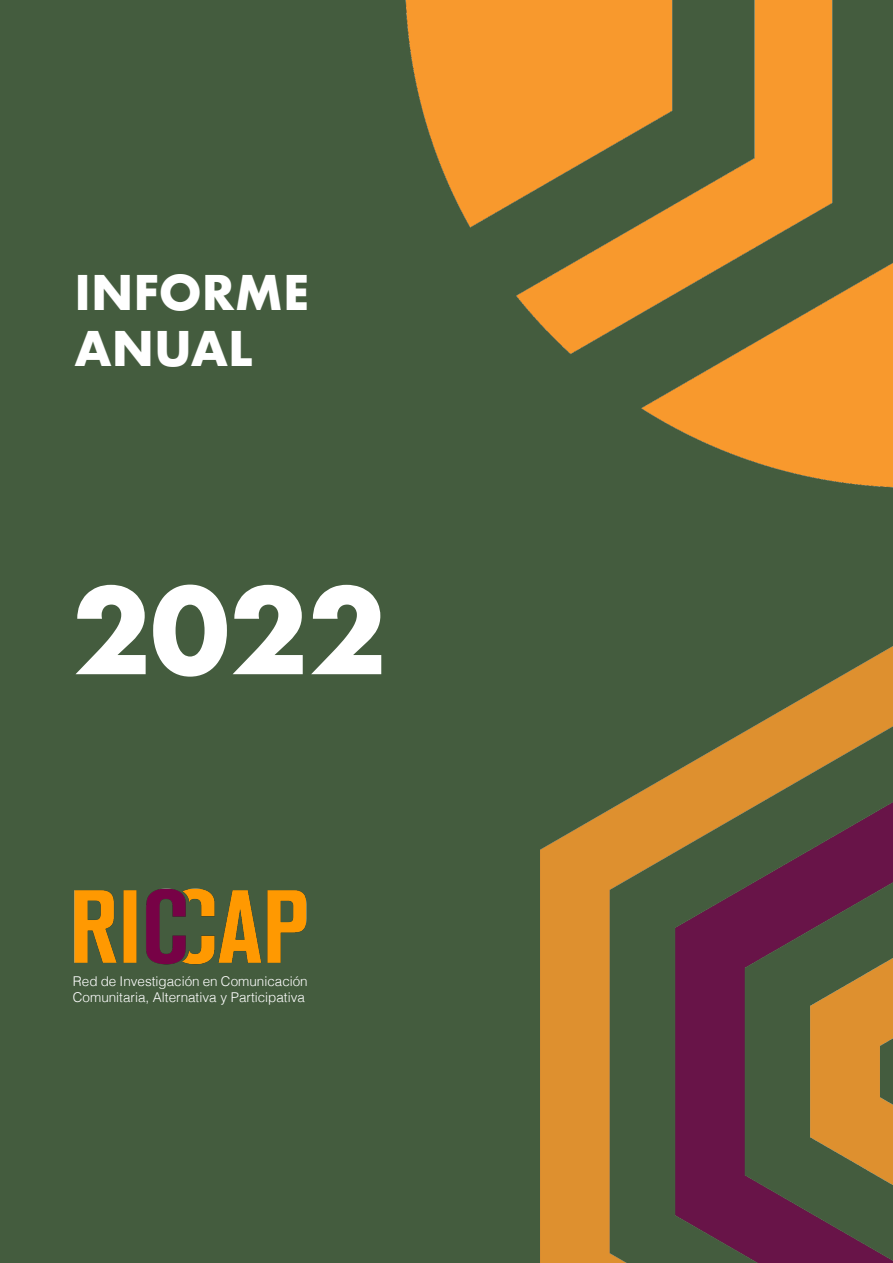
<style>
.page{position:relative;width:893px;height:1263px;background:#445c3e}
.page>*{position:absolute;margin:0;border:0;box-sizing:border-box;transform-origin:0 0}
.t1{font:700 115.5px "Futura";color:#fff}
.t2{font:700 46.5px/55.8px "Futura";color:#fff}
.t3{font:300 13.5px/16.2px "Helvetica";color:#fff}
</style>
<div class="page">
<img style="left:406px;top:0;width:487px;height:487px">
<img style="left:41px;top:830px;width:292px;height:145px">
<img style="left:540px;top:628px;width:353px;height:635px">
<p class="t2" style="left:75px;top:264px;width:236px">INFORME<br>ANUAL</p>
<p class="t1" style="left:72px;top:547px;width:316px">2022</p>
<p class="t3" style="left:73px;top:972px;width:236px">Red de Investigación en Comunicación<br>Comunitaria, Alternativa y Participativa</p>
</div>
